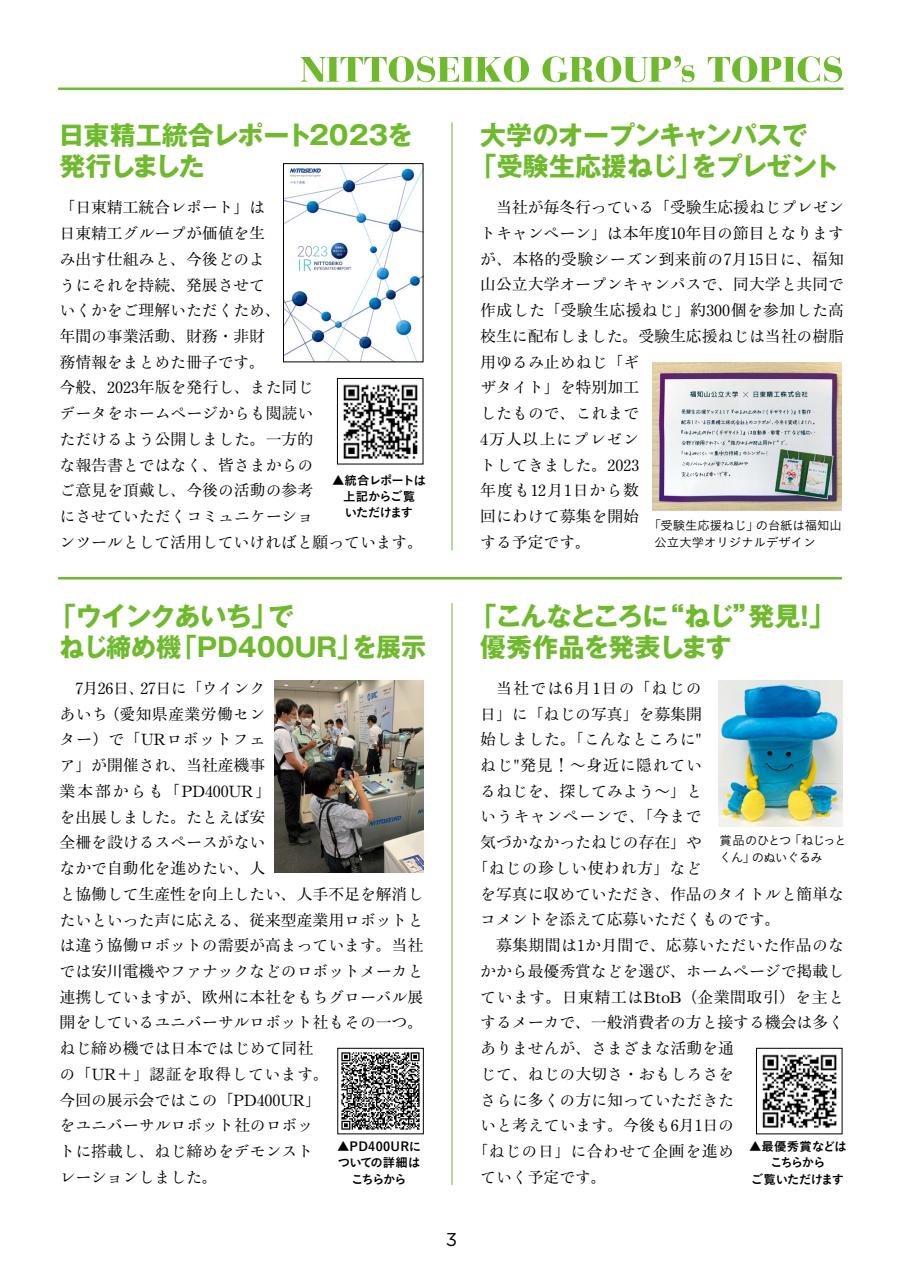
<style>
.page{position:relative;width:903px;height:1275px;background:#fff}
.page>*{position:absolute;margin:0;border:0;box-sizing:border-box;transform-origin:0 0}
.t1{font:700 26.07px/31px "Gothic MB101 Pr 6 N";letter-spacing:-.035em;color:#6fba2c}
.t2{font:18.55px "Gotham";color:#000}
.t3{font:500 15.75px/25.7px "Ro H Min Sink Pro";color:#000}
.t4{font:500 15.75px "Ro H Min Sink Pro";letter-spacing:.04em;color:#000}
.t5{font:500 15.75px "Ro H Min Sink Pro";letter-spacing:.025em;color:#000}
.t6{font:500 15.75px "Ro H Min Sink Pro";letter-spacing:.085em;color:#000}
.t7{font:500 15.75px "Ro H Min Sink Pro";letter-spacing:.05em;color:#000}
.t8{font:500 15.75px "Ro H Min Sink Pro";letter-spacing:.045em;color:#000}
.t9{font:12.42px/16.1px "Koburina Go Std N W6";letter-spacing:-.085em;color:#000;text-align:center}
.t10{font:12.42px/17.3px "Koburina Go Std N W3";letter-spacing:-.01em;color:#000}
.t11{font:12.42px/17.3px "Koburina Go Std N W3";letter-spacing:-.05em;color:#000}
.t12{font:12.42px/16.1px "Koburina Go Std N W6";letter-spacing:-.11em;color:#000;text-align:center}
.t13{font:700 12.42px "Yu Go Pr 6 N";letter-spacing:.025em;color:#000}
.s1{font-family:"Koz Go Pr 6 N"}
.s2{font-family:"Koburina Go Std N W6";font-weight:400}
</style>
<div class="page">
<hr style="left:58px;top:88px;width:785px;height:2px;background:#6fba2c">
<hr style="left:58px;top:577px;width:784px;height:2px;background:#6fba2c">
<svg style="left:301px;top:56px;width:541px;height:26px"></svg>
<hr style="left:451px;top:122px;width:1px;height:428px;background:#6fba2c">
<hr style="left:451px;top:603px;width:1px;height:582px;background:#6fba2c">
<img style="left:343px;top:384px;width:75px;height:75px">
<div style="left:337px;top:378px;width:86px;height:86px;border:1px solid #000"></div>
<img style="left:341px;top:1052px;width:79px;height:78px">
<div style="left:337px;top:1048px;width:87px;height:86px;border:1px solid #000"></div>
<img style="left:762px;top:1054px;width:75px;height:74px">
<div style="left:756px;top:1048px;width:86px;height:86px;border:1px solid #000"></div>
<img style="left:652px;top:362px;width:190px;height:149px">
<img style="left:275px;top:680px;width:148px;height:192px">
<img style="left:718px;top:680px;width:124px;height:146px">
<img style="left:285px;top:165px;width:136px;height:195px">
<div style="left:283px;top:163px;width:140px;height:199px;border:1px solid #000"></div>
<h1 class="t1" style="left:59px;top:119px;width:356px">日東精工統合レポート2023を発行しました</h1>
<h1 class="t1" style="left:471px;top:119px;width:370px;text-indent:9px">大学のオープンキャンパスで「受験生応援ねじ」をプレゼント</h1>
<p class="t3" style="left:60px;top:196px;width:365px">「日東精工統合レポート」は<br>日東精工グループが価値を生<br>み出す仕組みと、今後どのよ<br>うにそれを持続、発展させて<br>いくかをご理解いただくため、<br>年間の事業活動、財務・非財<br>務情報をまとめた冊子です。<br>今般、2023年版を発行し、また同じ<br>データをホームページからも閲読い<br>ただけるよう公開しました。一方的<br>な報告書とではなく、皆さまからの<br>ご意見を頂戴し、今後の活動の参考<br>にさせていただくコミュニケーショ<br>ンツールとして活用していければと願っています。</p>
<p class="t3" style="left:480px;top:196px;width:365px">　当社が毎冬行っている「受験生応援ねじプレゼントキャンペーン」は本年度10年目の節目となりますが、本格的受験シーズン到来前の7月15日に、福知山公立大学オープンキャンパスで、同大学と共同で作成した「受験生応援ねじ」約300個を参加した高校生に配布しました。受験生応援ねじは当社の樹脂用ゆるみ止めねじ「ギ<br>ザタイト」を特別加工<br>したもので、これまで<br>4万人以上にプレゼン<br>トしてきました。2023<br>年度も12月1日から数<br>回にわけて募集を開始<br>する予定です。</p>
<p class="t9" style="left:332px;top:472px;width:95px">▲統合レポートは上記からご覧<br>いただけます</p>
<p class="t10" style="left:654px;top:516px;width:189px;text-indent:-6px"><span class="s1">「</span>受験生応援ねじ<span class="s1">」</span>の台紙は福知山公立大学オリジナルデザイン</p>
<h1 class="t1" style="left:60px;top:600px;width:368px;text-indent:-9px">「ウインクあいち」で<br>ねじ締め機「PD４００UR」を展示</h1>
<h1 class="t1" style="left:480px;top:600px;width:356px;text-indent:-9px">「こんなところに“ねじ”発見！」優秀作品を発表します</h1>
<p class="t3" style="left:60px;top:676px;width:365px">　7月26日、27日に「ウインク<br>あいち（愛知県産業労働セン<br>ター）で「URロボットフェ<br>ア」が開催され、当社産機事<br>業本部からも「PD400UR」<br>を出展しました。たとえば安<br>全柵を設けるスペースがない<br>なかで自動化を進めたい、人<br>と協働して生産性を向上したい、人手不足を解消したいといった声に応える、従来型産業用ロボットとは違う協働ロボットの需要が高まっています。当社では安川電機やファナックなどのロボットメーカと連携していますが、欧州に本社をもちグローバル展開をしているユニバーサルロボット社もその一つ。ねじ締め機では日本ではじめて同社<br>の「UR＋」認証を取得しています。<br>今回の展示会ではこの「PD400UR」<br>をユニバーサルロボット社のロボッ<br>トに搭載し、ねじ締めをデモンスト<br>レーションしました。</p>
<p class="t6" style="left:480px;top:678px;width:223px">　当社では6月1日の「ねじの</p>
<p class="t3" style="left:480px;top:702px;width:223px">日」に「ねじの写真」を募集開</p>
<p class="t3" style="left:480px;top:728px;width:223px">始しました。「こんなところに"</p>
<p class="t7" style="left:480px;top:755px;width:223px">ねじ"発見！～身近に隠れてい</p>
<p class="t3" style="left:480px;top:779px;width:223px">るねじを、探してみよう～」と</p>
<p class="t8" style="left:480px;top:807px;width:223px">いうキャンペーンで、「今まで</p>
<p class="t3" style="left:480px;top:831px;width:223px">気づかなかったねじの存在」や</p>
<p class="t4" style="left:472px;top:858px;width:231px">「ねじの珍しい使われ方」など</p>
<p class="t3" style="left:480px;top:882px;width:365px">を写真に収めていただき、作品のタイトルと簡単な</p>
<p class="t3" style="left:480px;top:908px;width:302px">コメントを添えて応募いただくものです。</p>
<p class="t5" style="left:480px;top:935px;width:365px">　募集期間は1か月間で、応募いただいた作品のな</p>
<p class="t3" style="left:480px;top:959px;width:365px">かから最優秀賞などを選び、ホームページで掲載し</p>
<p class="t4" style="left:480px;top:987px;width:365px">ています。日東精工はBtoB（企業間取引）を主と</p>
<p class="t3" style="left:480px;top:1011px;width:365px">するメーカで、一般消費者の方と接する機会は多く</p>
<p class="t3" style="left:480px;top:1036px;width:255px">ありませんが、さまざまな活動を通</p>
<p class="t3" style="left:480px;top:1062px;width:255px">じて、ねじの大切さ・おもしろさを</p>
<p class="t3" style="left:480px;top:1088px;width:255px">さらに多くの方に知っていただきた</p>
<p class="t3" style="left:480px;top:1114px;width:255px">いと考えています。今後も6月1日の</p>
<p class="t4" style="left:472px;top:1141px;width:263px">「ねじの日」に合わせて企画を進め</p>
<p class="t3" style="left:480px;top:1165px;width:128px">ていく予定です。</p>
<p class="t11" style="left:719px;top:831px;width:129px">賞品のひとつ<span class="s1">「</span>ねじっとくん<span class="s1">」</span>のぬいぐるみ</p>
<p class="t9" style="left:749px;top:1139px;width:99px">▲最優秀賞などはこちらから<br>ご覧いただけます</p>
<p class="t13" style="left:337px;top:1140px;width:86px"><span class="s2">▲</span>PD400UR<span class="s2">に</span></p>
<p class="t12" style="left:338px;top:1155px;width:84px">ついての詳細はこちらから</p>
<p class="t2" style="left:446px;top:1228px;width:13px">3</p>
</div>
